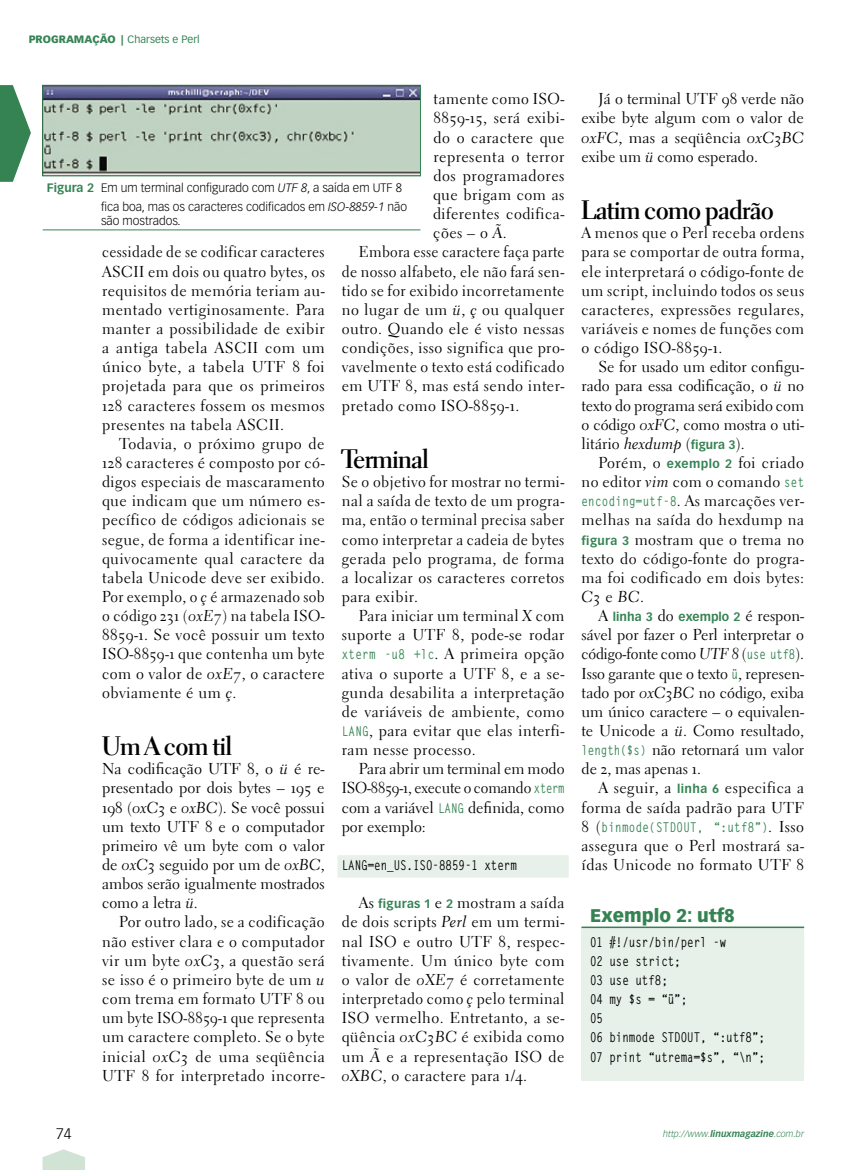
<style>
.page{position:relative;width:868px;height:1170px;background:#fff}
.page>*{position:absolute;margin:0;border:0;box-sizing:border-box;transform-origin:0 0}
.t1{font:27px "Electra LT Std Bold Display";color:#000}
.t2{font:900 18px "Vectora LT Std";color:#358353}
.t3{font:15.75px/19.2px "Electra LT Std";letter-spacing:.03em;color:#000;text-align:justify}
.t4{font:15.75px "Electra LT Std";letter-spacing:.03em;color:#000;scale:.96 1}
.t5{font:15.75px "Electra LT Std Cursive";color:#000}
.t6{font:300 15px "Vectora LT Std";color:#000}
.t7{font:700 13.5px/19.2px "Letter Gothic Std";color:#000;scale:.8 1}
.t8{font:700 13.5px "Letter Gothic Std";letter-spacing:.03em;color:#358353;scale:.8 1}
.t9{font:300 12px/18.9px "Vectora LT Std";color:#000}
.t10{font:700 12px "Vectora LT Std";color:#358353}
.t11{font:10.5px "Vectora LT Std";color:#358353}
.t12{font:italic 300 9px "Vectora LT Std";color:#358353}
.s1{font-weight:900}
.s2{font-family:"Electra LT Std Cursive"}
.s3{font-family:"Letter Gothic Std";font-weight:700;font-size:13.5px;color:#358353}
.s4{font-family:"Vectora LT Std";font-weight:700;font-size:12px;color:#358353}
.s5{font-weight:700;color:#358353}
.s6{font-style:italic}
.s7{font-family:"Electra LT Std"}
.s8{font-family:"Electra LT Std";font-weight:400;font-size:15.75px;color:#000}
.s9{font-weight:700}
</style>
<div class="page">
<svg style="left:0;top:85px;width:31px;height:97px"></svg>
<svg style="left:43px;top:1149px;width:42px;height:20px"></svg>
<div style="left:337px;top:855px;width:231px;height:22px;background:#e8f1e9"></div>
<hr style="left:43px;top:229px;width:377px;height:1px;background:#358353">
<img style="left:45px;top:87px;width:373px;height:87px">
<div style="left:43px;top:85px;width:377px;height:91px;border:1px solid #358353"></div>
<div style="left:581px;top:908px;width:223px;height:172px;background:#e8f1e9"></div>
<div style="left:581px;top:902px;width:223px;height:24px;background:#fff"></div>
<hr style="left:581px;top:926px;width:223px;height:2px;background:#358353">
<p class="t11" style="left:29px;top:33px;width:172px"><span class="s1">PROGRAMAÇÃO |</span> Charsets e Perl</p>
<p class="t3" style="left:433px;top:89px;width:132px">tamente como ISO-</p>
<p class="t3" style="left:433px;top:108px;width:132px">8859-15, será exibi-</p>
<p class="t3" style="left:433px;top:127px;width:132px">do o caractere que</p>
<p class="t3" style="left:433px;top:147px;width:132px">representa o terror</p>
<p class="t3" style="left:433px;top:166px;width:132px">dos programadores</p>
<p class="t3" style="left:433px;top:185px;width:133px">que brigam com as</p>
<p class="t3" style="left:433px;top:204px;width:133px">diferentes codifica-</p>
<p class="t3" style="left:433px;top:223px;width:75px">ções – o <span class="s2">Ã</span>.</p>
<p class="t4" style="left:359px;top:242px;width:216px">Embora esse caractere faça parte</p>
<p class="t3" style="left:342px;top:261px;width:224px">de nosso alfabeto, ele não fará sen-</p>
<p class="t3" style="left:342px;top:281px;width:224px">tido se for exibido incorretamente</p>
<p class="t3" style="left:342px;top:300px;width:224px">no lugar de um <span class="s2">ü</span>, <span class="s2">ç</span> ou qualquer</p>
<p class="t3" style="left:342px;top:319px;width:224px">outro. Quando ele é visto nessas</p>
<p class="t3" style="left:342px;top:338px;width:224px">condições, isso significa que pro-</p>
<p class="t3" style="left:342px;top:357px;width:224px">vavelmente o texto está codificado</p>
<p class="t3" style="left:342px;top:376px;width:224px">em UTF 8, mas está sendo inter-</p>
<p class="t3" style="left:342px;top:395px;width:179px">pretado como ISO-8859-1.</p>
<h1 class="t1" style="left:342px;top:442px;width:88px">Terminal</h1>
<p class="t3" style="left:342px;top:472px;width:224px">Se o objetivo for mostrar no termi&shy;nal a saída de texto de um progra&shy;ma, então o terminal precisa saber como interpretar a cadeia de bytes gerada pelo programa, de forma a localizar os caracteres corretos para exibir.</p>
<p class="t3" style="left:342px;top:606px;width:224px;text-indent:17px">Para iniciar um terminal <span class="s2">X</span> com suporte a UTF 8, pode-se rodar <span class="s3">xterm -u8 +lc</span>. A primeira opção ativa o suporte a UTF 8, e a se&shy;gunda desabilita a interpretação de variáveis de ambiente, como <span class="s3">LANG</span>, para evitar que elas interfi&shy;ram nesse processo.</p>
<p class="t3" style="left:342px;top:759px;width:224px;text-indent:17px">Para abrir um terminal em modo ISO-8859-1, execute o comando <span class="s3">xterm </span>com a variável <span class="s3">LANG</span> definida, como por exemplo:</p>
<p class="t7" style="left:342px;top:855px;width:220px">LANG=en_US.ISO-8859-1 xterm</p>
<p class="t3" style="left:342px;top:893px;width:224px;text-indent:17px">As <span class="s4">figuras 1</span> e <span class="s4">2</span> mostram a saída de dois scripts <span class="s2">Perl</span> em um termi&shy;nal ISO e outro UTF 8, respec&shy;tivamente. Um único byte com o valor de <span class="s2">0XE7</span> é corretamente interpretado como <span class="s2">ç</span> pelo terminal ISO vermelho. Entretanto, a se&shy;qüência <span class="s2">0xC3BC</span> é exibida como um <span class="s2">Ã</span> e a representação ISO de <span class="s2">0XBC</span>, o caractere para 1/4.</p>
<p class="t9" style="left:101px;top:178px;width:307px;text-indent:-54px"><span class="s5">Figura 2</span> Em um terminal configurado com <span class="s6">UTF 8</span>, a saída em UTF 8 fica boa, mas os caracteres codificados em <span class="s6">ISO-8859-1</span> não</p>
<p class="t9" style="left:101px;top:212px;width:81px">são mostrados.</p>
<p class="t3" style="left:102px;top:242px;width:224px">cessidade de se codificar caracteres ASCII em dois ou quatro bytes, os requisitos de memória teriam au&shy;mentado vertiginosamente. Para manter a possibilidade de exibir a antiga tabela ASCII com um único byte, a tabela UTF 8 foi projetada para que os primeiros 128 caracteres fossem os mesmos presentes na tabela ASCII.</p>
<p class="t3" style="left:102px;top:434px;width:224px;text-indent:17px">Todavia, o próximo grupo de 128 caracteres é composto por có&shy;digos especiais de mascaramento que indicam que um número es&shy;pecífico de códigos adicionais se segue, de forma a identificar ine&shy;quivocamente qual caractere da tabela Unicode deve ser exibido.<br>Por exemplo, o <span class="s2">ç</span> é armazenado sob o código 231 (<span class="s2">0xE7</span>) na tabela ISO-8859-1. Se você possuir um texto ISO-8859-1 que contenha um byte com o valor de <span class="s2">0xE7</span>, o caractere obviamente é um <span class="s2">ç</span>.</p>
<h1 class="t1" style="left:102px;top:729px;width:131px">Um A com til</h1>
<p class="t3" style="left:102px;top:759px;width:224px">Na codificação UTF 8, o <span class="s2">ü</span> é re&shy;presentado por dois bytes – 195 e 198 (<span class="s2">0xC3</span> e <span class="s2">0xBC</span>). Se você possui um texto UTF 8 e o computador primeiro vê um byte com o valor de <span class="s2">0xC3</span> seguido por um de <span class="s2">0xBC</span>, ambos serão igualmente mostrados como a letra <span class="s2">ü</span>.</p>
<p class="t3" style="left:102px;top:912px;width:224px;text-indent:17px">Por outro lado, se a codificação não estiver clara e o computador vir um byte <span class="s2">0xC3</span>, a questão será se isso é o primeiro byte de um <span class="s2">u </span>com trema em formato UTF 8 ou um byte ISO-8859-1 que representa um caractere completo. Se o byte inicial <span class="s2">0xC3</span> de uma seqüência UTF 8 for interpretado incorre-</p>
<p class="t3" style="left:581px;top:89px;width:224px;text-indent:17px">Já o terminal UTF 98 verde não exibe byte algum com o valor de <span class="s2">0xFC</span>, mas a seqüência <span class="s2">0xC3BC </span>exibe um <span class="s2">ü</span> como esperado.</p>
<h1 class="t1" style="left:581px;top:194px;width:193px">Latim como padrão</h1>
<p class="t3" style="left:581px;top:223px;width:224px">A menos que o Perl receba ordens para se comportar de outra forma, ele interpretará o código-fonte de um script, incluindo todos os seus caracteres, expressões regulares, variáveis e nomes de funções com o código ISO-8859-1.</p>
<p class="t3" style="left:581px;top:357px;width:224px;text-indent:17px">Se for usado um editor configu&shy;rado para essa codificação, o <span class="s2">ü</span> no texto do programa será exibido com o código <span class="s2">0xFC</span>, como mostra o uti&shy;litário <span class="s2">hexdump</span> (<span class="s4">figura 3</span>).</p>
<p class="t3" style="left:581px;top:453px;width:224px;text-indent:17px">Porém, o <span class="s4">exemplo 2</span> foi criado no editor <span class="s2">vim</span> com o comando <span class="s3">set encoding=utf-8</span>. As marcações ver&shy;melhas na saída do hexdump na <span class="s4">figura 3</span> mostram que o trema no texto do código-fonte do progra&shy;ma foi codificado em dois bytes:</p>
<p class="t5" style="left:581px;top:587px;width:64px">C3 <span class="s7">e</span> BC<span class="s7">.</span></p>
<p class="t10" style="left:598px;top:609px;width:207px"><span class="s8">A</span> linha 3 <span class="s8">do</span> exemplo 2 <span class="s8">é respon-</span></p>
<p class="t3" style="left:581px;top:625px;width:224px">sável por fazer o Perl interpretar o código-fonte como <span class="s2">UTF 8</span> (<span class="s3">use utf8</span>).<br>Isso garante que o texto <span class="s3">ü</span>, represen&shy;tado por <span class="s2">0xC3BC</span> no código, exiba um único caractere – o equivalen&shy;te Unicode a <span class="s2">ü</span>. Como resultado, <span class="s3">length($s)</span> não retornará um valor de 2, mas apenas 1.</p>
<p class="t3" style="left:581px;top:778px;width:224px;text-align:right">A seguir, a <span class="s4">linha 6</span> especifica a forma de saída padrão para UTF</p>
<p class="t8" style="left:581px;top:818px;width:280px"><span class="s8">8 (</span>binmode(STDOUT, “:utf8”)<span class="s8">. Isso</span></p>
<p class="t3" style="left:581px;top:835px;width:224px">assegura que o Perl mostrará sa&shy;ídas Unicode no formato UTF 8</p>
<p class="t2" style="left:590px;top:904px;width:146px">Exemplo 2: utf8</p>
<p class="t7" style="left:590px;top:932px;width:220px">01 #!/usr/bin/perl -w<br>02 use strict;<br>03 use utf8;<br>04 my $s = “ü”;<br>05<br>06 binmode STDOUT, “:utf8”;<br>07 print “utrema=$s”, “\n”;</p>
<p class="t6" style="left:56px;top:1124px;width:17px">74</p>
<p class="t12" style="left:663px;top:1127px;width:142px">http://www.<span class="s9">linuxmagazine</span>.com.br</p>
</div>
